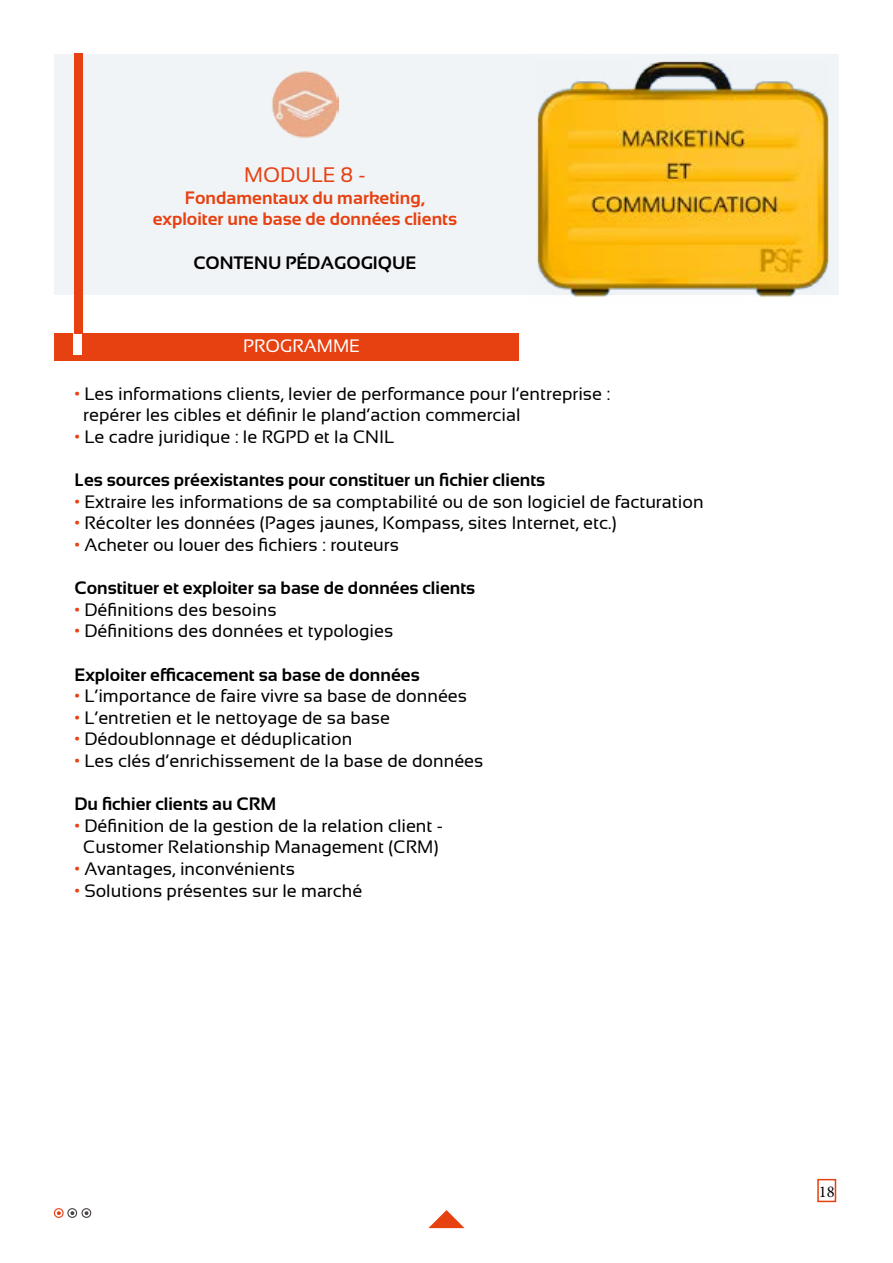
<style>
.page{position:relative;width:893px;height:1263px;background:#fff}
.page>*{position:absolute;margin:0;border:0;box-sizing:border-box;transform-origin:0 0}
.t1{font:21px "Sansation";color:#e74011}
.t2{font:18px "Sansation";color:#000}
.t3{font:700 18px "Sansation";color:#000}
.t4{font:18px "Sansation";color:#020203}
.t5{font:700 18px "Sansation";color:#e74011}
.t6{font:18px "Sansation";color:#fff}
.t7{font:16.5px "Minion Pro";color:#000}
.s1{color:#e74011}
</style>
<div class="page">
<div style="left:817px;top:1179px;width:19px;height:23px;border:2px solid #e74011"></div>
<svg style="left:428px;top:1210px;width:37px;height:18px"></svg>
<div style="left:54px;top:333px;width:465px;height:28px;background:#e74011"></div>
<div style="left:67px;top:1208px;width:10px;height:10px;border:1px solid #454240;border-radius:50%"></div>
<svg style="left:70px;top:1211px;width:4px;height:4px"></svg>
<div style="left:81px;top:1208px;width:10px;height:10px;border:1px solid #454240;border-radius:50%"></div>
<svg style="left:85px;top:1211px;width:3px;height:4px"></svg>
<div style="left:54px;top:1208px;width:10px;height:10px;border:1px solid #e74011;border-radius:50%"></div>
<svg style="left:57px;top:1211px;width:4px;height:4px"></svg>
<div style="left:73px;top:333px;width:9px;height:22px;background:#fff"></div>
<div style="left:54px;top:54px;width:785px;height:241px;background:#f1f4f6"></div>
<img style="left:271px;top:71px;width:68px;height:66px">
<div style="left:74px;top:53px;width:8px;height:280px;background:#e74011"></div>
<img style="left:537px;top:61px;width:292px;height:236px">
<p class="t1" style="left:244px;top:163px;width:123px">MODULE 8 -</p>
<p class="t5" style="left:185px;top:187px;width:242px">Fondamentaux du marketing,</p>
<p class="t5" style="left:153px;top:209px;width:306px">exploiter une base de données clients</p>
<p class="t3" style="left:193px;top:252px;width:225px">CONTENU PÉDAGOGIQUE</p>
<p class="t6" style="left:243px;top:336px;width:118px">PROGRAMME</p>
<p class="t4" style="left:74px;top:383px;width:537px"><span class="s1">•</span> Les informations clients, levier de performance pour l’entreprise :</p>
<p class="t4" style="left:83px;top:405px;width:439px">repérer les cibles et définir le pland’action commercial</p>
<p class="t4" style="left:74px;top:427px;width:321px"><span class="s1">•</span> Le cadre juridique : le RGPD et la CNIL</p>
<p class="t3" style="left:74px;top:470px;width:472px">Les sources préexistantes pour constituer un fichier clients</p>
<p class="t2" style="left:74px;top:491px;width:631px"><span class="s1">•</span> Extraire les informations de sa comptabilité ou de son logiciel de facturation</p>
<p class="t2" style="left:74px;top:513px;width:544px"><span class="s1">•</span> Récolter les données (Pages jaunes, Kompass, sites Internet, etc.)</p>
<p class="t2" style="left:74px;top:535px;width:326px"><span class="s1">•</span> Acheter ou louer des fichiers : routeurs</p>
<p class="t3" style="left:74px;top:578px;width:402px">Constituer et exploiter sa base de données clients</p>
<p class="t2" style="left:74px;top:599px;width:204px"><span class="s1">•</span> Définitions des besoins</p>
<p class="t2" style="left:74px;top:621px;width:320px"><span class="s1">•</span> Définitions des données et typologies</p>
<p class="t3" style="left:74px;top:664px;width:347px">Exploiter efficacement sa base de données</p>
<p class="t2" style="left:74px;top:686px;width:394px"><span class="s1">•</span> L’importance de faire vivre sa base de données</p>
<p class="t2" style="left:74px;top:707px;width:317px"><span class="s1">•</span> L’entretien et le nettoyage de sa base</p>
<p class="t2" style="left:74px;top:729px;width:279px"><span class="s1">•</span> Dédoublonnage et déduplication</p>
<p class="t2" style="left:74px;top:751px;width:410px"><span class="s1">•</span> Les clés d’enrichissement de la base de données</p>
<p class="t3" style="left:74px;top:794px;width:203px">Du fichier clients au CRM</p>
<p class="t2" style="left:74px;top:815px;width:370px"><span class="s1">•</span> Définition de la gestion de la relation client -</p>
<p class="t2" style="left:83px;top:837px;width:357px">Customer Relationship Management (CRM)</p>
<p class="t2" style="left:74px;top:859px;width:222px"><span class="s1">•</span> Avantages, inconvénients</p>
<p class="t2" style="left:74px;top:880px;width:289px"><span class="s1">•</span> Solutions présentes sur le marché</p>
<p class="t7" style="left:819px;top:1180px;width:17px">18</p>
</div>
